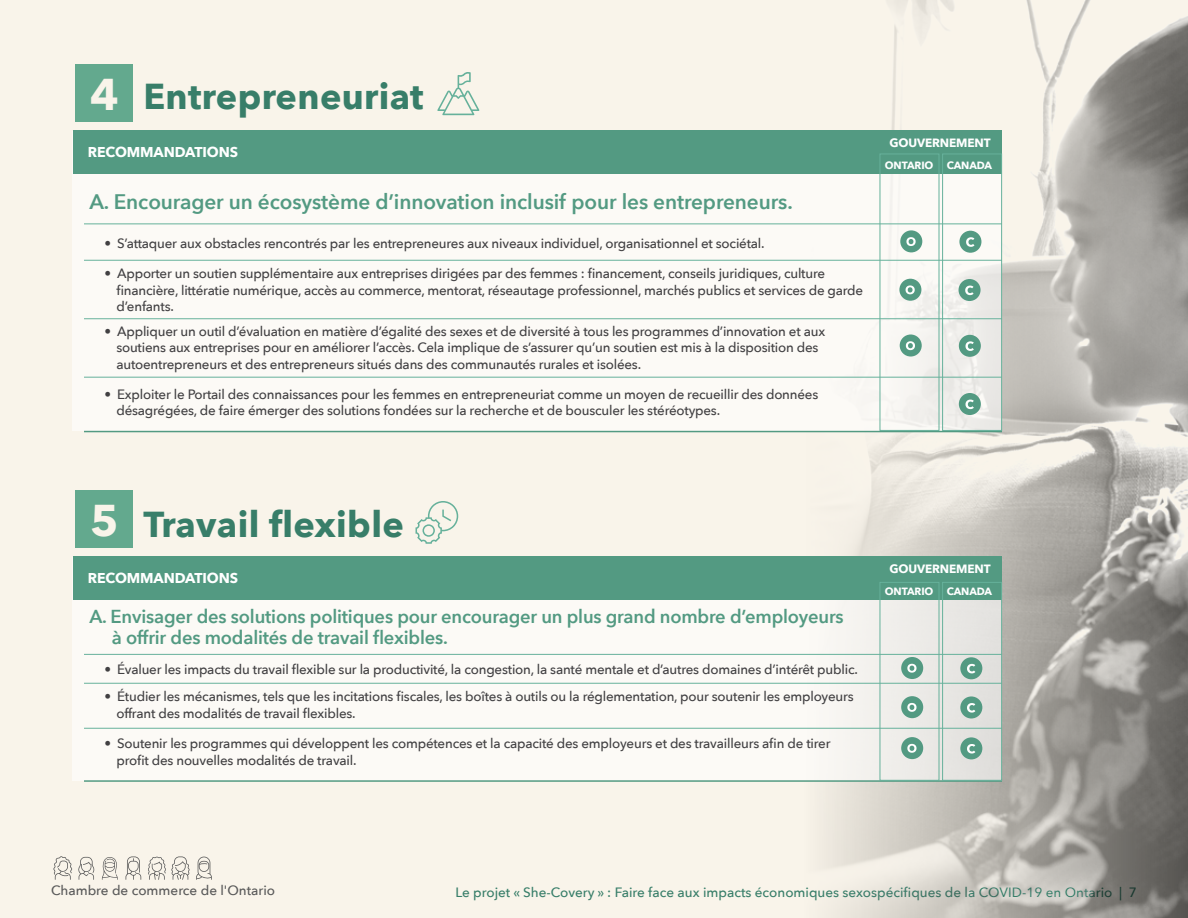
<style>
.page{position:relative;width:1188px;height:918px;background:#f9f4ea}
.page>*{position:absolute;margin:0;border:0;box-sizing:border-box;transform-origin:0 0}
.t1{font:700 44.4px "Avenir Next";color:#f9f4ea}
.t2{font:700 36px "Avenir Next";letter-spacing:.01em;color:#387e69}
.t3{font:600 21px "Avenir Next";letter-spacing:-.005em;color:#539a82}
.t4{font:600 18.75px/21px "Avenir Next";letter-spacing:-.01em;color:#539a82}
.t5{font:700 14.25px "Avenir Next";letter-spacing:-.01em;color:#fff}
.t6{font:500 13.5px/16.5px "Avenir Next";letter-spacing:-.015em;color:#414042}
.t7{font:500 13.5px "Avenir Next";color:#387e69}
.t8{font:500 13.5px "Avenir Next";color:#595959}
.t9{font:700 12px "Avenir Next";letter-spacing:-.01em;color:#fff}
.t10{font:700 10.5px "Avenir Next";letter-spacing:-.01em;color:#fff}
</style>
<div class="page">
<svg style="left:78px;top:857px;width:17px;height:23px"></svg>
<svg style="left:102px;top:857px;width:16px;height:23px"></svg>
<svg style="left:53px;top:856px;width:19px;height:24px"></svg>
<svg style="left:148px;top:856px;width:42px;height:24px"></svg>
<svg style="left:126px;top:856px;width:15px;height:24px"></svg>
<svg style="left:196px;top:857px;width:16px;height:23px"></svg>
<img style="left:414px;top:0;width:774px;height:918px">
<div style="left:73px;top:131px;width:929px;height:300px;background:#fcfaf6"></div>
<svg style="left:73px;top:600px;width:927px;height:181px;fill:#fcfaf6"></svg>
<div style="left:73px;top:130px;width:929px;height:44px;background:#539a82"></div>
<div style="left:73px;top:556px;width:929px;height:44px;background:#539a82"></div>
<hr style="left:84px;top:431px;width:918px;height:1px;background:#539a82">
<hr style="left:84px;top:780px;width:918px;height:2px;background:#539a82">
<hr style="left:84px;top:318px;width:918px;height:1px;background:#66b19b">
<hr style="left:84px;top:728px;width:918px;height:1px;background:#66b19b">
<hr style="left:84px;top:377px;width:918px;height:1px;background:#66b19b">
<hr style="left:84px;top:260px;width:918px;height:1px;background:#66b19b">
<hr style="left:84px;top:683px;width:918px;height:1px;background:#66b19b">
<hr style="left:84px;top:224px;width:918px;height:1px;background:#66b19b">
<hr style="left:84px;top:654px;width:918px;height:1px;background:#66b19b">
<div style="left:880px;top:154px;width:59px;height:277px;border:1px solid #66b19b"></div>
<div style="left:880px;top:582px;width:59px;height:199px;border:1px solid #66b19b"></div>
<div style="left:942px;top:154px;width:60px;height:277px;border:1px solid #66b19b"></div>
<div style="left:942px;top:582px;width:60px;height:199px;border:1px solid #66b19b"></div>
<div style="left:75px;top:64px;width:57px;height:57px;background:#63a98e"></div>
<div style="left:75px;top:490px;width:57px;height:57px;background:#63a98e"></div>
<div style="left:900px;top:230px;width:22px;height:22px;background:#539a82;border-radius:50%"></div>
<svg style="left:906px;top:237px;width:10px;height:9px"></svg>
<div style="left:959px;top:231px;width:22px;height:22px;background:#539a82;border-radius:50%"></div>
<svg style="left:966px;top:237px;width:9px;height:10px"></svg>
<div style="left:899px;top:279px;width:22px;height:22px;background:#539a82;border-radius:50%"></div>
<svg style="left:906px;top:285px;width:9px;height:9px"></svg>
<div style="left:959px;top:279px;width:22px;height:22px;background:#539a82;border-radius:50%"></div>
<svg style="left:965px;top:286px;width:9px;height:9px"></svg>
<div style="left:900px;top:334px;width:22px;height:23px;background:#539a82;border-radius:50%"></div>
<svg style="left:906px;top:341px;width:9px;height:9px"></svg>
<div style="left:959px;top:335px;width:22px;height:22px;background:#539a82;border-radius:50%"></div>
<svg style="left:965px;top:341px;width:9px;height:10px"></svg>
<div style="left:959px;top:393px;width:22px;height:22px;background:#539a82;border-radius:50%"></div>
<svg style="left:965px;top:400px;width:9px;height:9px"></svg>
<div style="left:901px;top:657px;width:22px;height:22px;background:#539a82;border-radius:50%"></div>
<svg style="left:907px;top:664px;width:10px;height:9px"></svg>
<div style="left:960px;top:657px;width:22px;height:22px;background:#539a82;border-radius:50%"></div>
<svg style="left:967px;top:664px;width:8px;height:9px"></svg>
<div style="left:901px;top:696px;width:22px;height:22px;background:#539a82;border-radius:50%"></div>
<svg style="left:907px;top:703px;width:10px;height:9px"></svg>
<div style="left:960px;top:696px;width:22px;height:22px;background:#539a82;border-radius:50%"></div>
<svg style="left:967px;top:703px;width:8px;height:10px"></svg>
<div style="left:901px;top:737px;width:22px;height:22px;background:#539a82;border-radius:50%"></div>
<svg style="left:907px;top:744px;width:10px;height:9px"></svg>
<div style="left:960px;top:737px;width:22px;height:22px;background:#539a82;border-radius:50%"></div>
<svg style="left:967px;top:744px;width:8px;height:10px"></svg>
<svg style="left:437px;top:72px;width:42px;height:43px"></svg>
<svg style="left:415px;top:501px;width:43px;height:43px"></svg>
<h1 class="t1" style="left:90px;top:56px;width:30px">4</h1>
<h2 class="t2" style="left:143px;top:65px;width:282px">Entrepreneuriat</h2>
<p class="t5" style="left:88px;top:140px;width:152px">RECOMMANDATIONS</p>
<h3 class="t3" style="left:89px;top:183px;width:705px">A. Encourager un écosystème d’innovation inclusif pour les entrepreneurs.</h3>
<p class="t6" style="left:104px;top:235px;width:662px">• S’attaquer aux obstacles rencontrés par les entrepreneures aux niveaux individuel, organisationnel et sociétal.</p>
<p class="t6" style="left:116px;top:265px;width:748px;text-indent:-12px">• Apporter un soutien supplémentaire aux entreprises dirigées par des femmes : financement, conseils juridiques, culture financière, littératie numérique, accès au commerce, mentorat, réseautage professionnel, marchés publics et services de garde d’enfants.</p>
<p class="t6" style="left:116px;top:322px;width:710px;text-indent:-12px">• Appliquer un outil d’évaluation en matière d’égalité des sexes et de diversité à tous les programmes d’innovation et aux soutiens aux entreprises pour en améliorer l’accès. Cela implique de s’assurer qu’un soutien est mis à la disposition des autoentrepreneurs et des entrepreneurs situés dans des communautés rurales et isolées.</p>
<p class="t6" style="left:116px;top:386px;width:703px;text-indent:-12px">• Exploiter le Portail des connaissances pour les femmes en entrepreneuriat comme un moyen de recueillir des données désagrégées, de faire émerger des solutions fondées sur la recherche et de bousculer les stéréotypes.</p>
<p class="t9" style="left:889px;top:133px;width:103px">GOUVERNEMENT</p>
<p class="t10" style="left:885px;top:156px;width:50px">ONTARIO</p>
<p class="t10" style="left:947px;top:156px;width:47px">CANADA</p>
<h1 class="t1" style="left:90px;top:482px;width:30px">5</h1>
<h2 class="t2" style="left:143px;top:493px;width:262px">Travail flexible</h2>
<p class="t5" style="left:88px;top:566px;width:152px">RECOMMANDATIONS</p>
<h3 class="t4" style="left:112px;top:606px;width:733px;text-indent:-22px">A. Envisager des solutions politiques pour encourager un plus grand nombre d’employeurs à offrir des modalités de travail flexibles.</h3>
<p class="t6" style="left:104px;top:661px;width:755px">• Évaluer les impacts du travail flexible sur la productivité, la congestion, la santé mentale et d’autres domaines d’intérêt public.</p>
<p class="t6" style="left:116px;top:688px;width:739px;text-indent:-12px">• Étudier les mécanismes, tels que les incitations fiscales, les boîtes à outils ou la réglementation, pour soutenir les employeurs offrant des modalités de travail flexibles.</p>
<p class="t6" style="left:116px;top:735px;width:716px;text-indent:-12px">• Soutenir les programmes qui développent les compétences et la capacité des employeurs et des travailleurs afin de tirer profit des nouvelles modalités de travail.</p>
<p class="t9" style="left:889px;top:559px;width:103px">GOUVERNEMENT</p>
<p class="t10" style="left:885px;top:582px;width:50px">ONTARIO</p>
<p class="t10" style="left:947px;top:582px;width:47px">CANADA</p>
<p class="t8" style="left:51px;top:879px;width:226px">Chambre de commerce de l'Ontario</p>
<p class="t7" style="left:456px;top:881px;width:683px">Le projet « She-Covery » : Faire face aux impacts économiques sexospécifiques de la COVID-19 en Ontario | 7</p>
</div>
